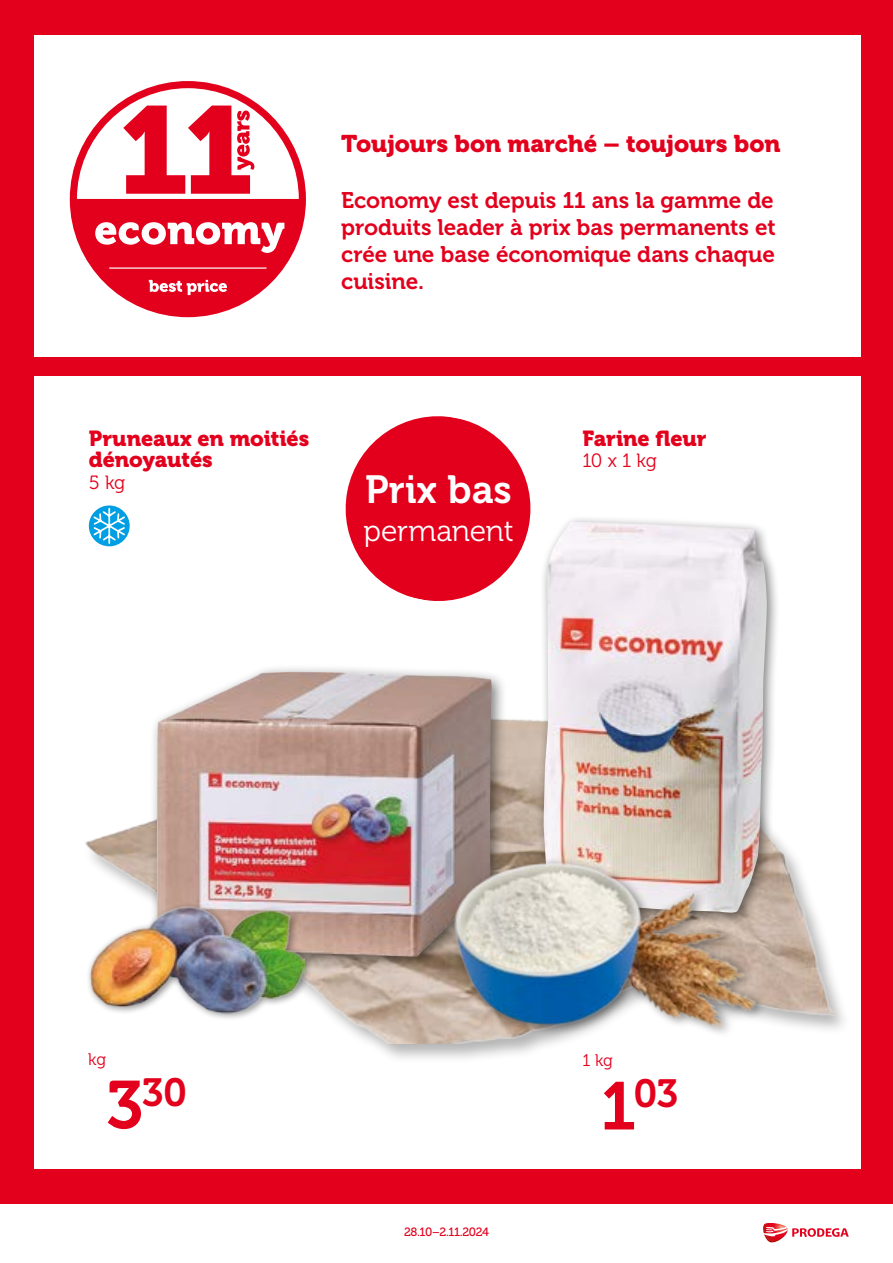
<style>
.page{position:relative;width:893px;height:1263px;background:#fff}
.page>*{position:absolute;margin:0;border:0;box-sizing:border-box;transform-origin:0 0}
.t1{font:39.15px "Museo 700";letter-spacing:.005em;color:#fff}
.t2{font:39.15px "Museo 700";color:#e3001d}
.t3{font:30px "Museo 300";letter-spacing:-.01em;color:#fff}
.t4{font:24px "Museo 900";letter-spacing:-.005em;color:#e3001d}
.t5{font:22.5px/27px "Museo 700";letter-spacing:-.005em;color:#e3001d;text-align:justify}
.t6{font:21.6px/21.6px "Museo 900";letter-spacing:-.005em;color:#e3001d}
.t7{font:19.2px "Museo 300";color:#e3001d}
.t8{font:16.8px "Museo 300";color:#e3001d}
.t9{font:12px "Museo 500";letter-spacing:-.04em;color:#e3001d}
.s1{font-size:67.2px}
</style>
<div class="page">
<div style="left:0;top:0;width:893px;height:1188px;background:#e3001d"></div>
<div style="left:34px;top:376px;width:826px;height:804px;background:#fff"></div>
<div style="left:34px;top:21px;width:826px;height:336px;background:#fff"></div>
<div style="left:73px;top:87px;width:229px;height:229px;background:#e3001d;border-radius:50%"></div>
<svg style="left:73px;top:84px;width:229px;height:115px"></svg>
<svg style="left:95px;top:222px;width:209px;height:96px"></svg>
<hr style="left:109px;top:267px;width:157px;height:2px;background:#fff">
<div style="left:70px;top:81px;width:236px;height:236px;border:7px solid #e3001d;border-radius:50%"></div>
<div style="left:0;top:0;width:893px;height:34px;background:#e3001d"></div>
<svg style="left:345px;top:416px;width:186px;height:185px"></svg>
<div style="left:82px;top:707px;width:770px;height:357px;background:#000;opacity:.3"></div>
<img style="left:85px;top:707px;width:750px;height:337px">
<div style="left:536px;top:514px;width:245px;height:412px;background:#000;opacity:.5"></div>
<img style="left:544px;top:521px;width:223px;height:272px">
<div style="left:148px;top:664px;width:359px;height:309px;background:#000;opacity:.5"></div>
<img style="left:156px;top:672px;width:336px;height:285px">
<img style="left:426px;top:793px;width:384px;height:259px">
<svg style="left:89px;top:505px;width:41px;height:41px"></svg>
<svg style="left:92px;top:507px;width:35px;height:38px"></svg>
<div style="left:86px;top:902px;width:227px;height:119px;background:#000;opacity:.5"></div>
<img style="left:89px;top:906px;width:216px;height:107px">
<svg style="left:763px;top:1223px;width:86px;height:20px"></svg>
<div style="left:0;top:1169px;width:893px;height:34px;background:#e3001d"></div>
<p class="t4" style="left:341px;top:130px;width:441px">Toujours bon marché – toujours bon</p>
<p class="t5" style="left:341px;top:187px;width:436px">Economy est depuis 11 ans la gamme de produits leader à prix bas permanents et crée une base économique dans chaque cuisine.</p>
<p class="t6" style="left:89px;top:427px;width:222px">Pruneaux en moitiés dénoyautés</p>
<p class="t7" style="left:89px;top:472px;width:38px">5 kg</p>
<h1 class="t1" style="left:365px;top:468px;width:148px">Prix bas</h1>
<h2 class="t3" style="left:363px;top:514px;width:152px">permanent</h2>
<p class="t6" style="left:583px;top:427px;width:126px">Farine fleur</p>
<p class="t7" style="left:583px;top:450px;width:76px">10 x 1 kg</p>
<p class="t8" style="left:88px;top:1050px;width:19px">kg</p>
<h1 class="t2" style="left:106px;top:1070px;width:83px"><span class="s1">3</span>30</h1>
<p class="t9" style="left:404px;top:1225px;width:86px">28.10–2.11.2024</p>
<p class="t8" style="left:583px;top:1051px;width:32px">1 kg</p>
<h1 class="t2" style="left:600px;top:1072px;width:79px"><span class="s1">1</span>03</h1>
</div>
